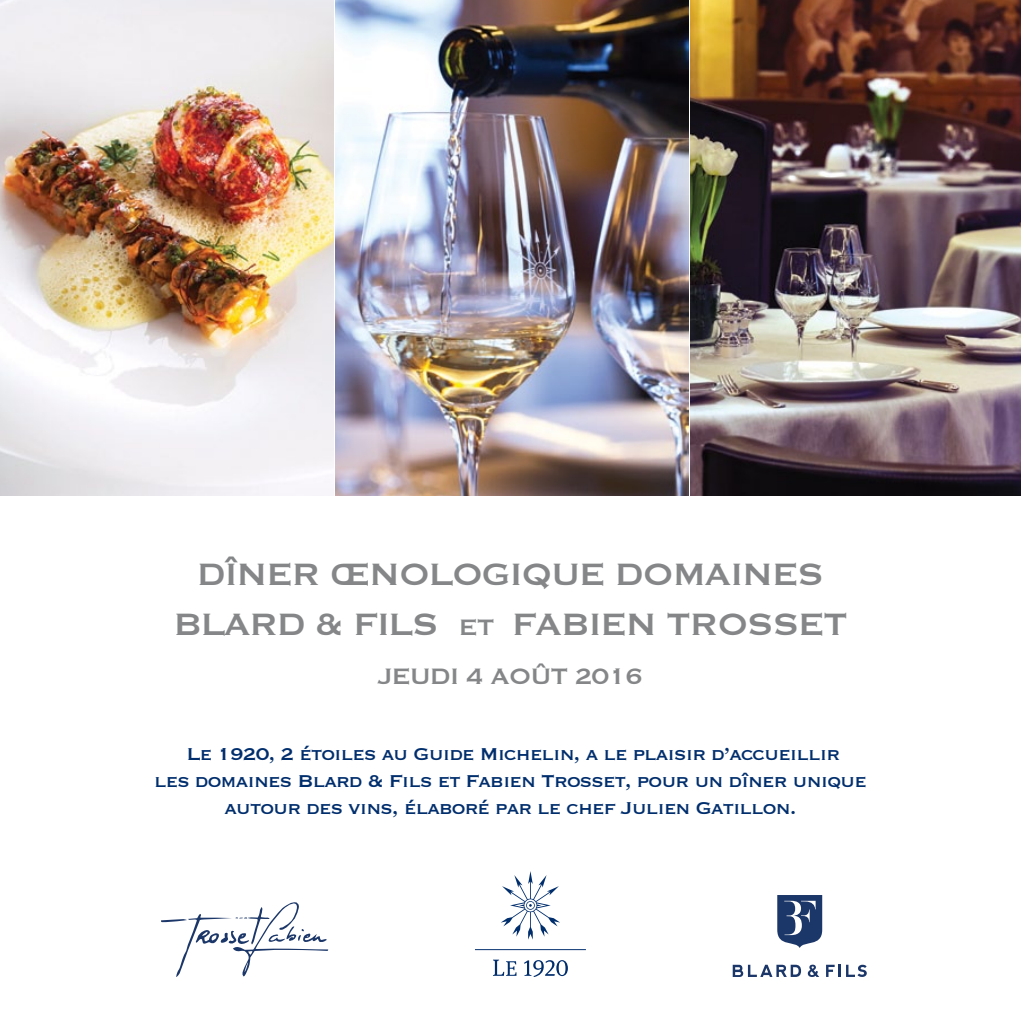
<style>
.page{position:relative;width:1021px;height:1021px;background:#fff}
.page>*{position:absolute;margin:0;border:0;box-sizing:border-box;transform-origin:0 0}
.t1{font:40.5px/49.5px "Copperplate";letter-spacing:-.04em;color:#848688;text-align:center}
.t2{font:29.25px "Copperplate";letter-spacing:-.04em;color:#848688}
.t3{font:22.5px/27px "Copperplate";letter-spacing:-.04em;color:#002e6d;text-align:center}
.s1{font-size:29.25px}
</style>
<div class="page">
<img style="left:335px;top:0;width:353px;height:495px">
<img style="left:690px;top:0;width:330px;height:495px">
<svg style="left:501px;top:871px;width:59px;height:68px"></svg>
<svg style="left:493px;top:959px;width:23px;height:16px"></svg>
<svg style="left:524px;top:960px;width:44px;height:17px"></svg>
<hr style="left:475px;top:949px;width:111px;height:1px;background:#002e6d">
<img style="left:0;top:0;width:334px;height:495px">
<svg style="left:161px;top:902px;width:167px;height:75px"></svg>
<svg style="left:732px;top:964px;width:69px;height:12px"></svg>
<svg style="left:807px;top:964px;width:12px;height:13px"></svg>
<svg style="left:826px;top:964px;width:40px;height:12px"></svg>
<svg style="left:777px;top:895px;width:45px;height:53px"></svg>
<h1 class="t1" style="left:173px;top:547px;width:672px">Dîner œnologique Domaines<br>Blard &amp; Fils <span class="s1">et</span> Fabien Trosset</h1>
<h2 class="t2" style="left:378px;top:657px;width:266px">Jeudi 4 août 2016</h2>
<p class="t3" style="left:154px;top:738px;width:714px">Le 1920, 2 étoiles au Guide Michelin, a le plaisir d’accueillir<br>les domaines Blard &amp; Fils et Fabien Trosset, pour un dîner unique autour des vins, élaboré par le chef Julien Gatillon.</p>
</div>
